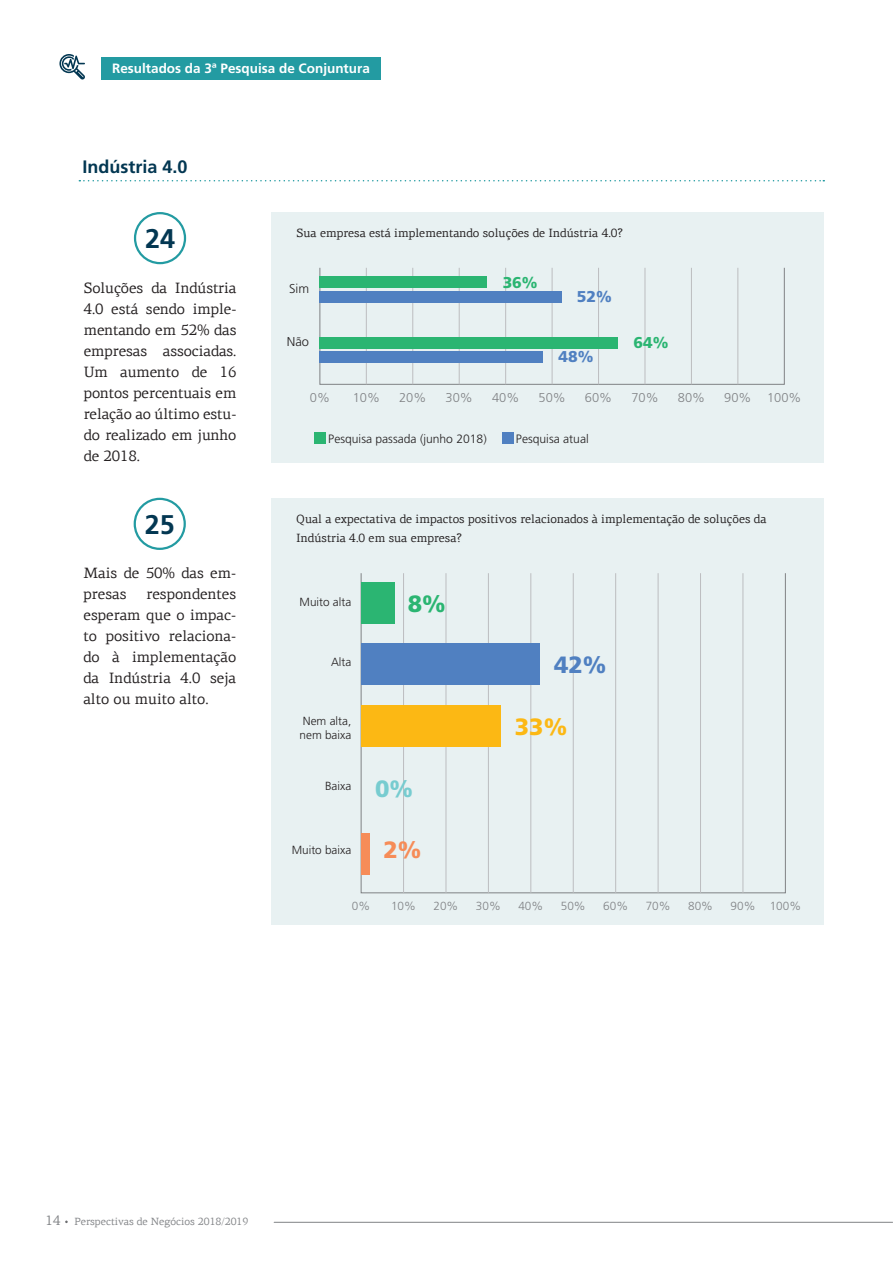
<style>
.page{position:relative;width:893px;height:1263px;background:#fff}
.page>*{position:absolute;margin:0;border:0;box-sizing:border-box;transform-origin:0 0}
.t1{font:700 27px "Frutiger LT";color:#033752}
.t2{font:900 23.55px "Frutiger LT";color:#5080c1}
.t3{font:900 23.55px "Frutiger LT";color:#fcb814}
.t4{font:900 23.55px "Frutiger LT";color:#2bb572}
.t5{font:900 23.55px "Frutiger LT";color:#77ccd0}
.t6{font:900 23.55px "Frutiger LT";color:#f68c58}
.t7{font:700 18px "Frutiger LT";color:#033752}
.t8{font:900 15.6px "Frutiger LT";color:#2bb572}
.t9{font:900 15.6px "Frutiger LT";color:#5080c1}
.t10{font:15px/21px "PF Agora Serif Pro";color:#231f20;text-align:justify}
.t11{font:700 13.5px "Frutiger LT";color:#fff}
.t12{font:300 12.75px "Frutiger LT";color:#808285}
.t13{font:300 12.75px "Frutiger LT";color:#231f20}
.t14{font:300 12.15px "Frutiger LT";color:#231f20}
.t15{font:12px/19.5px "PF Agora Serif Pro";color:#231f20}
.t16{font:300 11.7px/14.1px "Frutiger LT";color:#231f20}
.t17{font:300 11.7px "Frutiger LT";color:#808285}
.t18{font:10.5px "PF Agora Serif Pro";color:#828487}
.s1{font-size:13.5px}
</style>
<div class="page">
<hr style="left:274px;top:1222px;width:619px;height:1px;background:#808285">
<div style="left:101px;top:57px;width:280px;height:23px;background:#239ba2"></div>
<svg style="left:59px;top:54px;width:26px;height:26px"></svg>
<div style="left:271px;top:212px;width:553px;height:251px;background:#e8f1f2"></div>
<svg style="left:79px;top:180px;width:745px;height:1px"></svg>
<div style="left:134px;top:212px;width:52px;height:52px;border:2px solid #239ba2;border-radius:50%"></div>
<div style="left:319px;top:267px;width:466px;height:118px;border:1px solid #808285"></div>
<hr style="left:366px;top:268px;width:1px;height:116px;background:#bcbdc0">
<hr style="left:412px;top:268px;width:1px;height:116px;background:#bcbdc0">
<hr style="left:459px;top:268px;width:1px;height:116px;background:#bcbdc0">
<hr style="left:505px;top:268px;width:1px;height:116px;background:#bcbdc0">
<hr style="left:552px;top:268px;width:1px;height:116px;background:#bcbdc0">
<hr style="left:598px;top:268px;width:1px;height:116px;background:#bcbdc0">
<hr style="left:645px;top:268px;width:1px;height:116px;background:#bcbdc0">
<hr style="left:691px;top:268px;width:1px;height:116px;background:#bcbdc0">
<hr style="left:737px;top:268px;width:1px;height:116px;background:#bcbdc0">
<div style="left:319px;top:277px;width:168px;height:11px;background:#2bb572"></div>
<div style="left:319px;top:291px;width:242px;height:11px;background:#5080c1"></div>
<div style="left:319px;top:337px;width:299px;height:12px;background:#2bb572"></div>
<div style="left:319px;top:351px;width:224px;height:12px;background:#5080c1"></div>
<div style="left:315px;top:432px;width:11px;height:11px;background:#2bb572"></div>
<div style="left:502px;top:432px;width:12px;height:11px;background:#5080c1"></div>
<div style="left:271px;top:498px;width:553px;height:426px;background:#e8f1f2"></div>
<div style="left:134px;top:498px;width:52px;height:52px;border:2px solid #239ba2;border-radius:50%"></div>
<hr style="left:403px;top:573px;width:1px;height:320px;background:#bcbdc0">
<hr style="left:446px;top:573px;width:1px;height:320px;background:#bcbdc0">
<hr style="left:488px;top:573px;width:1px;height:320px;background:#bcbdc0">
<hr style="left:530px;top:573px;width:1px;height:320px;background:#bcbdc0">
<hr style="left:573px;top:573px;width:1px;height:320px;background:#bcbdc0">
<hr style="left:615px;top:573px;width:1px;height:320px;background:#bcbdc0">
<hr style="left:658px;top:573px;width:1px;height:320px;background:#bcbdc0">
<hr style="left:700px;top:573px;width:1px;height:320px;background:#bcbdc0">
<hr style="left:743px;top:573px;width:1px;height:320px;background:#bcbdc0">
<div style="left:361px;top:643px;width:179px;height:41px;background:#5080c1"></div>
<div style="left:361px;top:705px;width:140px;height:42px;background:#fcb814"></div>
<div style="left:361px;top:833px;width:8px;height:42px;background:#f68c58"></div>
<div style="left:361px;top:582px;width:34px;height:41px;background:#2bb572"></div>
<p class="t11" style="left:112px;top:60px;width:259px">Resultados da 3ª Pesquisa de Conjuntura</p>
<p class="t7" style="left:82px;top:156px;width:107px">Indústria 4.0</p>
<h1 class="t1" style="left:145px;top:223px;width:32px">24</h1>
<p class="t10" style="left:84px;top:277px;width:154px">Soluções da Indústria 4.0 está sendo imple&shy;mentando em 52% das empresas associadas.<br>Um aumento de 16 pontos percentuais em relação ao último estu&shy;do realizado em junho de 2018.</p>
<h1 class="t1" style="left:145px;top:508px;width:32px">25</h1>
<p class="t10" style="left:83px;top:563px;width:154px">Mais de 50% das em&shy;presas</p>
<p class="t10" style="left:83px;top:584px;width:154px;text-indent:63px">respondentes esperam que o impac&shy;to positivo relaciona&shy;do à implementação da Indústria 4.0 seja alto ou muito alto.</p>
<p class="t15" style="left:297px;top:223px;width:328px">Sua empresa está implementando soluções de Indústria 4.0?</p>
<p class="t13" style="left:289px;top:281px;width:22px">Sim</p>
<p class="t13" style="left:287px;top:335px;width:24px">Não</p>
<p class="t8" style="left:503px;top:273px;width:37px">36%</p>
<p class="t9" style="left:577px;top:287px;width:37px">52%</p>
<p class="t9" style="left:559px;top:347px;width:37px">48%</p>
<p class="t8" style="left:633px;top:333px;width:37px">64%</p>
<p class="t12" style="left:310px;top:390px;width:22px">0%</p>
<p class="t12" style="left:353px;top:390px;width:29px">10%</p>
<p class="t12" style="left:399px;top:390px;width:29px">20%</p>
<p class="t12" style="left:446px;top:390px;width:29px">30%</p>
<p class="t12" style="left:492px;top:390px;width:29px">40%</p>
<p class="t12" style="left:538px;top:390px;width:29px">50%</p>
<p class="t12" style="left:585px;top:390px;width:29px">60%</p>
<p class="t12" style="left:631px;top:390px;width:29px">70%</p>
<p class="t12" style="left:678px;top:390px;width:29px">80%</p>
<p class="t12" style="left:724px;top:390px;width:79px">90% 100%</p>
<p class="t14" style="left:328px;top:432px;width:160px">Pesquisa passada (junho 2018)</p>
<p class="t14" style="left:516px;top:432px;width:74px">Pesquisa atual</p>
<p class="t15" style="left:296px;top:509px;width:472px">Qual a expectativa de impactos positivos relacionados à implementação de soluções da<br>Indústria 4.0 em sua empresa?</p>
<p class="t16" style="left:300px;top:595px;width:53px">Muito alta</p>
<h2 class="t4" style="left:408px;top:590px;width:39px">8%</h2>
<p class="t16" style="left:331px;top:655px;width:22px">Alta</p>
<p class="t16" style="left:300px;top:714px;width:53px">Nem alta, nem baixa</p>
<p class="t16" style="left:325px;top:779px;width:28px">Baixa</p>
<p class="t16" style="left:292px;top:843px;width:61px">Muito baixa</p>
<h2 class="t5" style="left:375px;top:774px;width:39px">0%</h2>
<h2 class="t6" style="left:383px;top:835px;width:39px">2%</h2>
<h2 class="t2" style="left:554px;top:650px;width:54px">42%</h2>
<h2 class="t3" style="left:515px;top:713px;width:54px">33%</h2>
<p class="t17" style="left:352px;top:899px;width:20px">0%</p>
<p class="t17" style="left:391px;top:899px;width:26px">10%</p>
<p class="t17" style="left:433px;top:899px;width:26px">20%</p>
<p class="t17" style="left:476px;top:899px;width:26px">30%</p>
<p class="t17" style="left:518px;top:899px;width:26px">40%</p>
<p class="t17" style="left:561px;top:899px;width:26px">50%</p>
<p class="t17" style="left:603px;top:899px;width:26px">60%</p>
<p class="t17" style="left:646px;top:899px;width:26px">70%</p>
<p class="t17" style="left:688px;top:899px;width:26px">80%</p>
<p class="t17" style="left:731px;top:899px;width:72px">90% 100%</p>
<p class="t18" style="left:46px;top:1215px;width:204px"><span class="s1">14</span> Perspectivas de Negócios 2018/2019</p>
</div>
